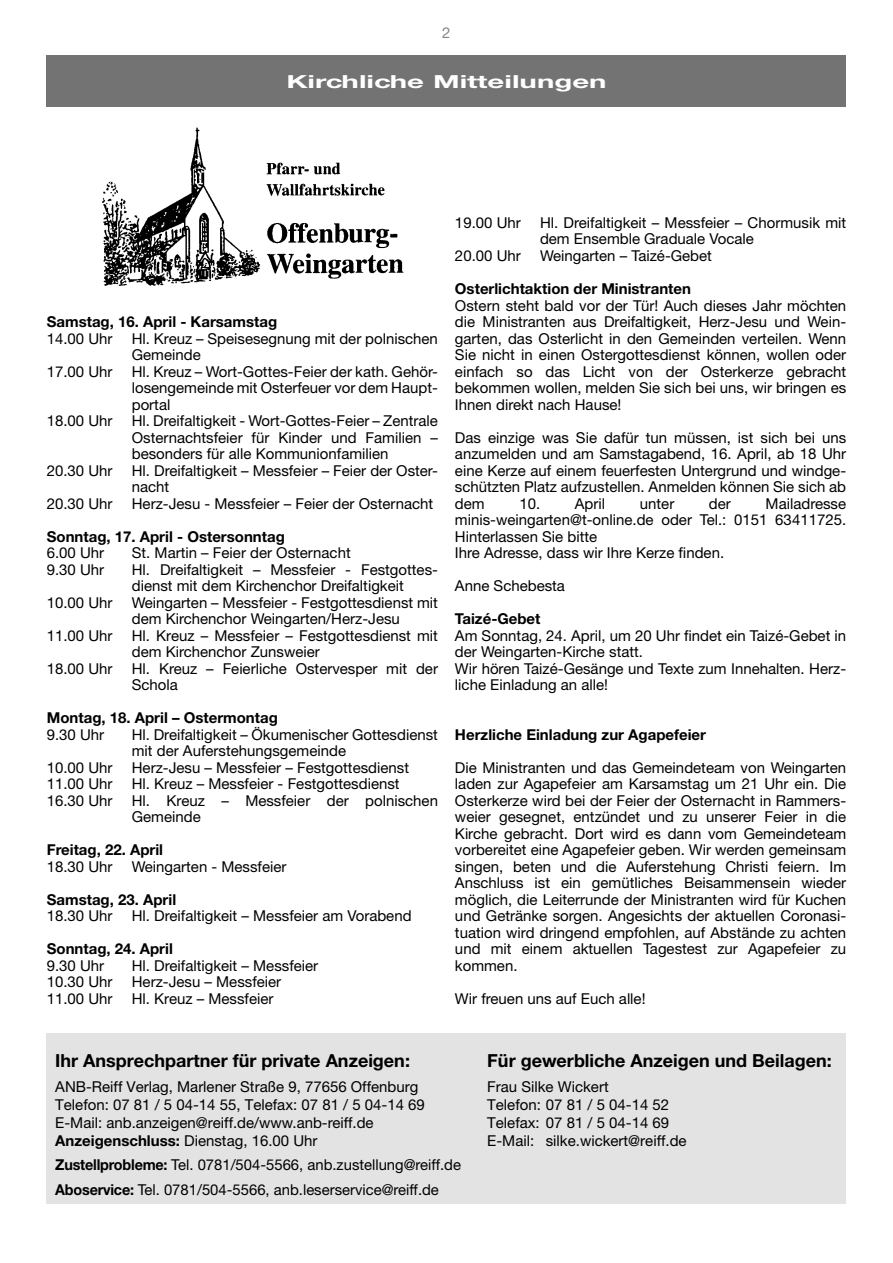
<style>
.page{position:relative;width:893px;height:1263px;background:#fff}
.page>*{position:absolute;margin:0;border:0;box-sizing:border-box;transform-origin:0 0}
.t1{font:700 18px "Helvetica Neue LT Std";color:#000}
.t2{font:700 18px "Helvetica Neue CE";color:#fff;scale:1.63 1}
.t3{font:15px/16.5px "Helvetica Neue LT Std";color:#000}
.t4{font:700 15px "Helvetica Neue LT Std";color:#000}
.t5{font:15px "Helvetica Neue LT Std";color:#878787}
.s1{font-weight:700}
</style>
<div class="page">
<div style="left:47px;top:55px;width:799px;height:51px;background:#737373"></div>
<img style="left:102px;top:127px;width:302px;height:159px">
<div style="left:47px;top:1033px;width:799px;height:170px;background:#e3e3e3"></div>
<p class="t5" style="left:442px;top:24px;width:10px">2</p>
<p class="t2" style="left:286px;top:70px;width:198px">Kirchliche Mitteilungen</p>
<p class="t4" style="left:47px;top:312px;width:232px">Samstag, 16. April - Karsamstag</p>
<p class="t3" style="left:47px;top:330px;width:67px">14.00 Uhr</p>
<p class="t3" style="left:132px;top:330px;width:308px">Hl. Kreuz – Speisesegnung mit der polnischen<br>Gemeinde</p>
<p class="t3" style="left:47px;top:363px;width:67px">17.00 Uhr</p>
<p class="t3" style="left:132px;top:363px;width:308px;text-align:justify">Hl. Kreuz – Wort-Gottes-Feier der kath. Gehör&shy;losengemeinde mit Osterfeuer vor dem Haupt&shy;portal</p>
<p class="t3" style="left:47px;top:412px;width:67px">18.00 Uhr</p>
<p class="t3" style="left:132px;top:412px;width:308px;text-align:justify">Hl. Dreifaltigkeit - Wort-Gottes-Feier – Zentrale Osternachtsfeier für Kinder und Familien – besonders für alle Kommunionfamilien</p>
<p class="t3" style="left:47px;top:462px;width:67px">20.30 Uhr</p>
<p class="t3" style="left:132px;top:462px;width:308px">Hl. Dreifaltigkeit – Messfeier – Feier der Oster&shy;nacht</p>
<p class="t3" style="left:47px;top:495px;width:67px">20.30 Uhr</p>
<p class="t3" style="left:132px;top:495px;width:303px">Herz-Jesu - Messfeier – Feier der Osternacht</p>
<p class="t4" style="left:47px;top:527px;width:240px">Sonntag, 17. April - Ostersonntag</p>
<p class="t3" style="left:47px;top:544px;width:59px">6.00 Uhr</p>
<p class="t3" style="left:132px;top:544px;width:220px">St. Martin – Feier der Osternacht</p>
<p class="t3" style="left:47px;top:561px;width:59px">9.30 Uhr</p>
<p class="t3" style="left:132px;top:561px;width:308px">Hl. Dreifaltigkeit – Messfeier - Festgottes&shy;dienst mit dem Kirchenchor Dreifaltigkeit</p>
<p class="t3" style="left:47px;top:594px;width:67px">10.00 Uhr</p>
<p class="t3" style="left:132px;top:594px;width:308px">Weingarten – Messfeier - Festgottesdienst mit dem Kirchenchor Weingarten/Herz-Jesu</p>
<p class="t3" style="left:47px;top:627px;width:67px">11.00 Uhr</p>
<p class="t3" style="left:132px;top:627px;width:308px">Hl. Kreuz – Messfeier – Festgottesdienst mit dem Kirchenchor Zunsweier</p>
<p class="t3" style="left:47px;top:660px;width:67px">18.00 Uhr</p>
<p class="t3" style="left:132px;top:660px;width:308px">Hl. Kreuz – Feierliche Ostervesper mit der<br>Schola</p>
<p class="t4" style="left:47px;top:708px;width:233px">Montag, 18. April – Ostermontag</p>
<p class="t3" style="left:47px;top:726px;width:59px">9.30 Uhr</p>
<p class="t3" style="left:132px;top:726px;width:308px">Hl. Dreifaltigkeit – Ökumenischer Gottesdienst mit der Auferstehungsgemeinde</p>
<p class="t3" style="left:47px;top:759px;width:67px">10.00 Uhr</p>
<p class="t3" style="left:132px;top:759px;width:279px">Herz-Jesu – Messfeier – Festgottesdienst</p>
<p class="t3" style="left:47px;top:775px;width:67px">11.00 Uhr</p>
<p class="t3" style="left:132px;top:775px;width:269px">Hl. Kreuz – Messfeier - Festgottesdienst</p>
<p class="t3" style="left:47px;top:792px;width:67px">16.30 Uhr</p>
<p class="t3" style="left:132px;top:792px;width:308px">Hl. Kreuz – Messfeier der polnischen<br>Gemeinde</p>
<p class="t4" style="left:47px;top:840px;width:118px">Freitag, 22. April</p>
<p class="t3" style="left:47px;top:858px;width:67px">18.30 Uhr</p>
<p class="t3" style="left:132px;top:858px;width:156px">Weingarten - Messfeier</p>
<p class="t4" style="left:47px;top:890px;width:131px">Samstag, 23. April</p>
<p class="t3" style="left:47px;top:907px;width:67px">18.30 Uhr</p>
<p class="t3" style="left:132px;top:907px;width:281px">Hl. Dreifaltigkeit – Messfeier am Vorabend</p>
<p class="t4" style="left:47px;top:939px;width:128px">Sonntag, 24. April</p>
<p class="t3" style="left:47px;top:957px;width:59px">9.30 Uhr</p>
<p class="t3" style="left:132px;top:957px;width:188px">Hl. Dreifaltigkeit – Messfeier</p>
<p class="t3" style="left:47px;top:973px;width:67px">10.30 Uhr</p>
<p class="t3" style="left:132px;top:973px;width:151px">Herz-Jesu – Messfeier</p>
<p class="t3" style="left:47px;top:990px;width:67px">11.00 Uhr</p>
<p class="t3" style="left:132px;top:990px;width:143px">Hl. Kreuz – Messfeier</p>
<p class="t3" style="left:455px;top:214px;width:67px">19.00 Uhr</p>
<p class="t3" style="left:540px;top:214px;width:308px">Hl. Dreifaltigkeit – Messfeier – Chormusik mit dem Ensemble Graduale Vocale</p>
<p class="t3" style="left:455px;top:247px;width:67px">20.00 Uhr</p>
<p class="t3" style="left:540px;top:247px;width:173px">Weingarten – Taizé-Gebet</p>
<p class="t4" style="left:455px;top:279px;width:238px">Osterlichtaktion der Ministranten</p>
<p class="t3" style="left:455px;top:297px;width:393px;text-align:justify">Ostern steht bald vor der Tür! Auch dieses Jahr möchten die Ministranten aus Dreifaltigkeit, Herz-Jesu und Wein&shy;garten, das Osterlicht in den Gemeinden verteilen. Wenn Sie nicht in einen Ostergottesdienst können, wollen oder einfach so das Licht von der Osterkerze gebracht bekommen wollen, melden Sie sich bei uns, wir bringen es Ihnen direkt nach Hause!</p>
<p class="t3" style="left:455px;top:429px;width:393px;text-align:justify">Das einzige was Sie dafür tun müssen, ist sich bei uns anzumelden und am Samstagabend, 16. April, ab 18 Uhr eine Kerze auf einem feuerfesten Untergrund und windge&shy;schützten Platz aufzustellen. Anmelden können Sie sich ab dem</p>
<p class="t3" style="left:455px;top:495px;width:393px;text-indent:311px">Mailadresse minis-weingarten@t-online.de oder Tel.: 0151 63411725.<br>Hinterlassen Sie bitte<br>Ihre Adresse, dass wir Ihre Kerze finden.</p>
<p class="t3" style="left:455px;top:577px;width:112px">Anne Schebesta</p>
<p class="t4" style="left:455px;top:609px;width:87px">Taizé-Gebet</p>
<p class="t3" style="left:455px;top:627px;width:393px">Am Sonntag, 24. April, um 20 Uhr findet ein Taizé-Gebet in der Weingarten-Kirche statt.<br>Wir hören Taizé-Gesänge und Texte zum Innehalten. Herz&shy;liche Einladung an alle!</p>
<p class="t4" style="left:455px;top:725px;width:253px">Herzliche Einladung zur Agapefeier</p>
<p class="t3" style="left:455px;top:759px;width:393px;text-align:justify">Die Ministranten und das Gemeindeteam von Weingarten laden zur Agapefeier am Karsamstag um 21 Uhr ein. Die Osterkerze wird bei der Feier der Osternacht in Rammers&shy;weier gesegnet, entzündet und zu unserer Feier in die Kirche gebracht. Dort wird es dann vom Gemeindeteam vorbereitet eine Agapefeier geben. Wir werden gemeinsam singen, beten und die Auferstehung Christi feiern. Im Anschluss ist ein gemütliches Beisammensein wieder möglich, die Leiterrunde der Ministranten wird für Kuchen und Getränke sorgen. Angesichts der aktuellen Coronasi&shy;tuation wird dringend empfohlen, auf Abstände zu achten und mit einem aktuellen Tagestest zur Agapefeier zu kommen.</p>
<p class="t3" style="left:455px;top:990px;width:192px">Wir freuen uns auf Euch alle!</p>
<p class="t3" style="left:519px;top:495px;width:87px">10. April</p>
<p class="t3" style="left:640px;top:495px;width:36px">unter</p>
<p class="t3" style="left:709px;top:495px;width:23px">der</p>
<p class="t1" style="left:55px;top:1050px;width:356px">Ihr Ansprechpartner für private Anzeigen:</p>
<p class="t1" style="left:487px;top:1050px;width:346px">Für gewerbliche Anzeigen und Beilagen:</p>
<p class="t3" style="left:55px;top:1078px;width:365px">ANB-Reiff Verlag, Marlener Straße 9, 77656 Offenburg</p>
<p class="t3" style="left:487px;top:1078px;width:123px">Frau Silke Wickert</p>
<p class="t3" style="left:55px;top:1096px;width:371px">Telefon: 07 81 / 5 04-14 55, Telefax: 07 81 / 5 04-14 69</p>
<p class="t3" style="left:487px;top:1096px;width:183px">Telefon: 07 81 / 5 04-14 52</p>
<p class="t3" style="left:55px;top:1114px;width:320px">E-Mail: anb.anzeigen@reiff.de/www.anb-reiff.de</p>
<p class="t3" style="left:487px;top:1114px;width:183px">Telefax: 07 81 / 5 04-14 69</p>
<p class="t3" style="left:55px;top:1132px;width:264px"><span class="s1">Anzeigenschluss:</span> Dienstag, 16.00 Uhr</p>
<p class="t3" style="left:487px;top:1132px;width:201px">E-Mail: silke.wickert@reiff.de</p>
<p class="t3" style="left:55px;top:1152px;width:407px;line-height:24.5px"><span class="s1">Zustellprobleme:</span> Tel. 0781/504-5566, anb.zustellung@reiff.de<br><span class="s1">Aboservice:</span> Tel. 0781/504-5566, anb.leserservice@reiff.de</p>
</div>
